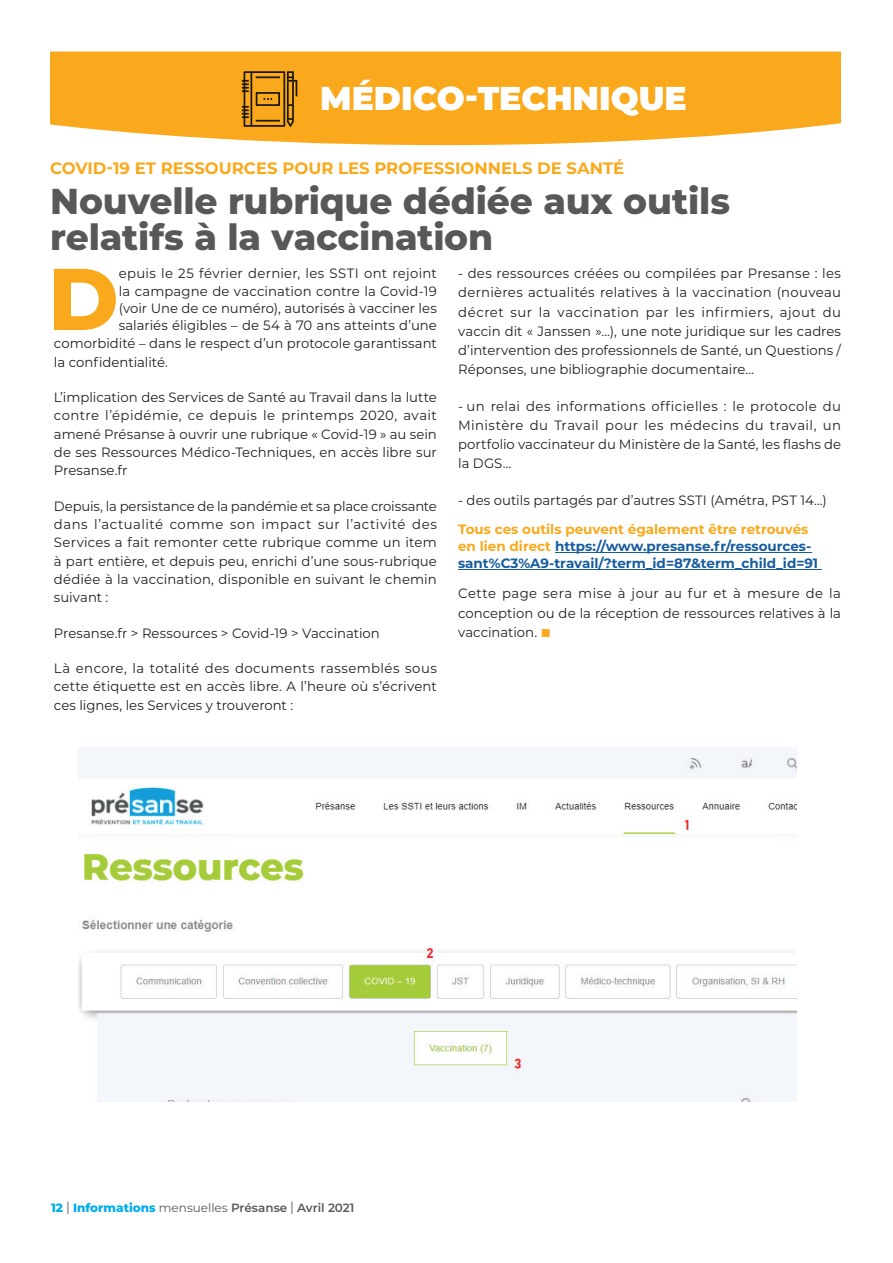
<style>
.page{position:relative;width:893px;height:1263px;background:#fff}
.page>*{position:absolute;margin:0;border:0;box-sizing:border-box;transform-origin:0 0}
.t1{font:800 87.45px "Montserrat";color:#f9a91b}
.t2{font:800 36px/36px "Montserrat";letter-spacing:-.005em;color:#57585a}
.t3{font:900 33px "Montserrat";color:#fff}
.t4{font:700 16.5px "Montserrat";color:#f9a91b}
.t5{font:13.5px/18.3px "Montserrat";letter-spacing:.005em;color:#231f20;text-align:justify}
.t6{font:700 13.5px/17px "Montserrat";color:#175d9e}
.t7{font:13.5px "Montserrat";letter-spacing:.025em;color:#231f20}
.t8{font:600 12px "Montserrat";color:#57585a}
.s1{color:#f9a91b}
.s2{font-weight:800;color:#00aeef}
.s3{font-weight:400;font-size:16.8px}
.s4{font-weight:400}
</style>
<div class="page">
<svg style="left:50px;top:52px;width:791px;height:93px;background:#f9af2c"></svg>
<svg style="left:242px;top:71px;width:55px;height:56px;background:#b47c13"></svg>
<hr style="left:555px;top:552px;width:256px;height:1px;background:#175d9e">
<hr style="left:458px;top:569px;width:364px;height:1px;background:#175d9e">
<img style="left:78px;top:747px;width:718px;height:354px">
<h3 class="t3" style="left:320px;top:73px;width:368px">MÉDICO-TECHNIQUE</h3>
<p class="t4" style="left:50px;top:156px;width:576px">COVID-19 ET RESSOURCES POUR LES PROFESSIONNELS DE SANTÉ</p>
<h2 class="t2" style="left:50px;top:182px;width:681px">Nouvelle rubrique dédiée aux outils relatifs à la vaccination</h2>
<h1 class="t1" style="left:48px;top:235px;width:72px">D</h1>
<p class="t7" style="left:119px;top:264px;width:320px">epuis le 25 février dernier, les SSTI ont rejoint</p>
<p class="t5" style="left:458px;top:263px;width:384px;line-height:19.2px">- des ressources créées ou compilées par Presanse : les dernières actualités relatives à la vaccination (nouveau décret sur la vaccination par les infirmiers, ajout du vaccin dit « Janssen »…), une note juridique sur les cadres d’intervention des professionnels de Santé, un Questions / Réponses, une bibliographie documentaire…</p>
<p class="t5" style="left:458px;top:396px;width:384px;line-height:19.2px">- un relai des informations officielles : le protocole du Ministère du Travail pour les médecins du travail, un portfolio vaccinateur du Ministère de la Santé, les flashs de la DGS…</p>
<p class="t5" style="left:458px;top:490px;width:370px">- des outils partagés par d’autres SSTI (Amétra, PST 14…)</p>
<p class="t6" style="left:458px;top:520px;width:362px"><span class="s1">Tous ces outils peuvent également être retrouvés en lien direct</span> https://www.presanse.fr/ressources&shy;sant%C3%A9-travail/?term_id=87&amp;term_child_id=91</p>
<p class="t5" style="left:458px;top:583px;width:384px;line-height:19.2px">Cette page sera mise à jour au fur et à mesure de la conception ou de la réception de ressources relatives à la vaccination. <span class="s1">■</span></p>
<p class="t5" style="left:119px;top:281px;width:320px">la campagne de vaccination contre la Covid-19</p>
<p class="t5" style="left:119px;top:298px;width:320px">(voir Une de ce numéro), autorisés à vacciner les</p>
<p class="t5" style="left:119px;top:316px;width:320px">salariés éligibles – de 54 à 70 ans atteints d’une</p>
<p class="t5" style="left:54px;top:334px;width:384px">comorbidité – dans le respect d’un protocole garantissant</p>
<p class="t5" style="left:54px;top:352px;width:115px">la confidentialité.</p>
<p class="t5" style="left:54px;top:388px;width:384px">L’implication des Services de Santé au Travail dans la lutte contre l’épidémie, ce depuis le printemps 2020, avait amené Présanse à ouvrir une rubrique « Covid-19 » au sein de ses Ressources Médico-Techniques, en accès libre sur Presanse.fr</p>
<p class="t5" style="left:54px;top:496px;width:384px">Depuis, la persistance de la pandémie et sa place croissante dans l’actualité comme son impact sur l’activité des Services a fait remonter cette rubrique comme un item à part entière, et depuis peu, enrichi d’une sous-rubrique dédiée à la vaccination, disponible en suivant le chemin suivant :</p>
<p class="t5" style="left:54px;top:623px;width:327px">Presanse.fr &gt; Ressources &gt; Covid-19 &gt; Vaccination</p>
<p class="t5" style="left:54px;top:659px;width:384px">Là encore, la totalité des documents rassemblés sous cette étiquette est en accès libre. A l’heure où s’écrivent ces lignes, les Services y trouveront :</p>
<p class="t8" style="left:51px;top:1199px;width:305px"><span class="s2">12</span> <span class="s3">l</span> <span class="s2">Informations</span> <span class="s4">mensuelles</span> Présanse <span class="s3">l</span> Avril 2021</p>
</div>
